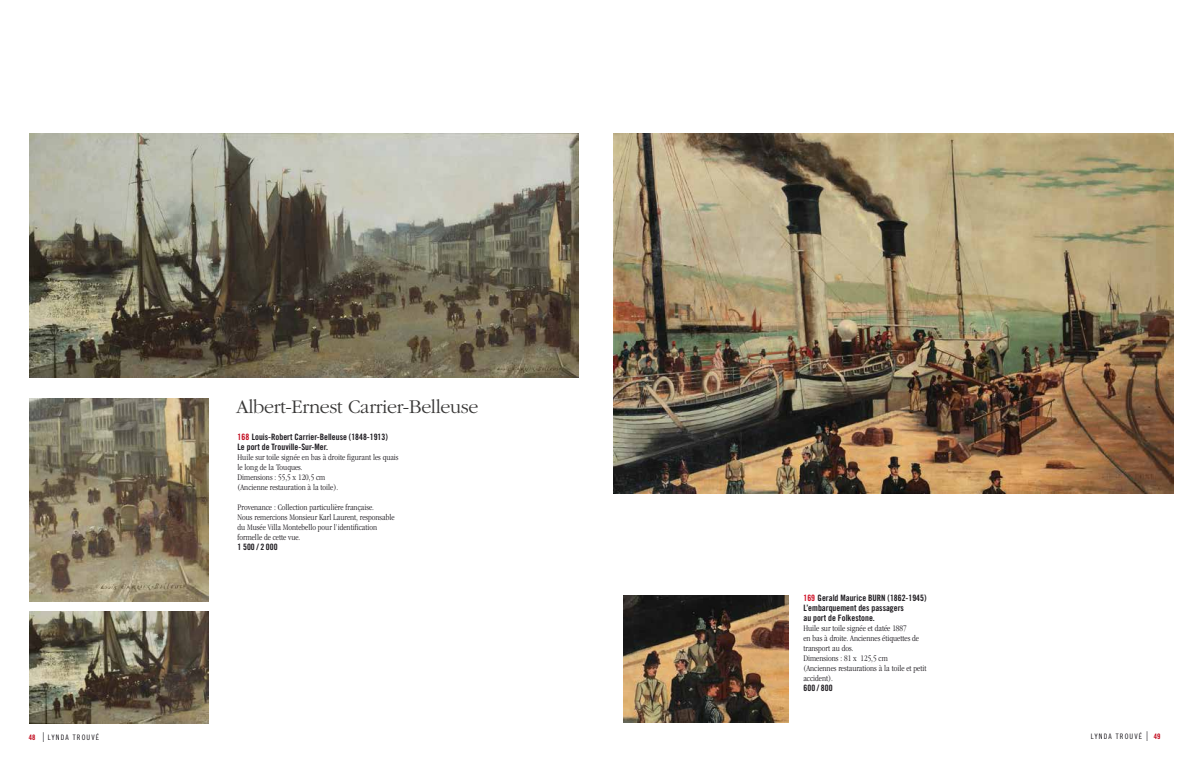
<style>
.page{position:relative;width:1191px;height:766px;background:#fff}
.page>*{position:absolute;margin:0;border:0;box-sizing:border-box;transform-origin:0 0}
.t1{font:300 20px "ITC Garamond Std";letter-spacing:-.02em;color:#373635}
.t2{font:300 condensed 8.8px/10px "ITC Garamond Std";color:#1a171c}
.t3{font:8.8px/10px "Trade Gothic LT Std Bd Cn 20";color:#1a171c}
.t4{font:7.5px "Trade Gothic LT Std Cn 18";letter-spacing:.15em;color:#1a171c}
.s1{color:#c00418}
.s2{color:#cd071e}
.s3{font-family:"Trade Gothic LT Std Bd Cn 20";color:#c00418}
.s4{font-family:"Trade Gothic LT Std";font-weight:300;font-size:13.5px}
</style>
<div class="page">
<img style="left:29px;top:133px;width:550px;height:244px">
<img style="left:613px;top:133px;width:560px;height:360px">
<img style="left:29px;top:399px;width:180px;height:202px">
<img style="left:29px;top:611px;width:180px;height:112px">
<img style="left:624px;top:595px;width:164px;height:127px">
<h1 class="t1" style="left:236px;top:396px;width:244px">Albert-Ernest Carrier-Belleuse</h1>
<p class="t3" style="left:237px;top:432px;width:152px"><span class="s1">168</span> Louis-Robert Carrier-Belleuse (1848-1913)<br>Le port de Trouville-Sur-Mer.</p>
<p class="t2" style="left:237px;top:452px;width:162px">Huile sur toile signée en bas à droite figurant les quais le long de la Touques.<br>Dimensions : 55,5 x 120,5 cm<br>(Ancienne restauration à la toile).</p>
<p class="t2" style="left:237px;top:502px;width:159px">Provenance : Collection particulière française.<br>Nous remercions Monsieur Karl Laurent, responsable du Musée Villa Montebello pour l’identification formelle de cette vue.</p>
<p class="t3" style="left:237px;top:542px;width:42px">1 500 / 2 000</p>
<p class="t3" style="left:803px;top:592px;width:124px"><span class="s2">169</span> Gerald Maurice BURN (1862-1945)<br>L’embarquement des passagers<br>au port de Folkestone.</p>
<p class="t2" style="left:803px;top:622px;width:124px">Huile sur toile signée et datée 1887<br>en bas à droite. Anciennes étiquettes de transport au dos.<br>Dimensions : 81 x 125,5 cm<br>(Anciennes restaurations à la toile et petit accident).</p>
<p class="t3" style="left:803px;top:682px;width:31px">600 / 800</p>
<p class="t4" style="left:29px;top:732px;width:72px"><span class="s3">48</span> <span class="s4">I</span> LYNDA TROUVÉ</p>
<p class="t4" style="left:1090px;top:731px;width:71px">LYNDA TROUVÉ <span class="s4">I</span> <span class="s3">49</span></p>
</div>
